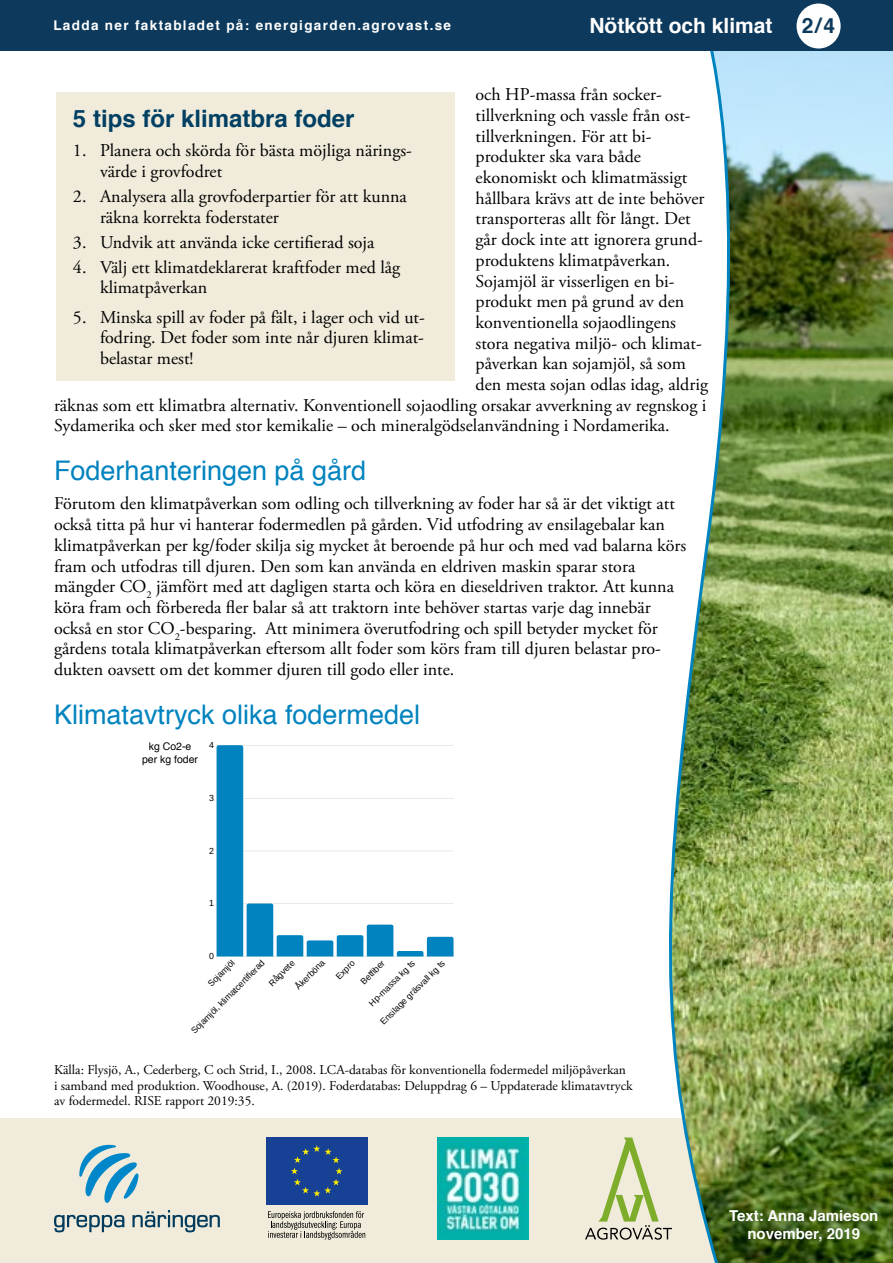
<style>
.page{position:relative;width:893px;height:1263px;background:#fff}
.page>*{position:absolute;margin:0;border:0;box-sizing:border-box;transform-origin:0 0}
.t1{font:27px "Helvetica";color:#0083be}
.t2{font:700 24px "Helvetica";color:#014063}
.t3{font:700 21px "Helvetica";color:#fff}
.t4{font:700 21px "Helvetica";color:#0d3a5c}
.t5{font:18px/20.7px "Adobe Garamond Pro";color:#000}
.t6{font:700 15px/17.2px "Helvetica";color:#fff;text-align:center}
.t7{font:13.5px/15.5px "Adobe Garamond Pro";color:#000}
.t8{font:700 13.5px "Helvetica";letter-spacing:.1em;color:#fff}
.t9{font:10.5px/13.5px "Helvetica";color:#000;text-align:center}
.t10{font:8.85px "Arimo";color:#000}
.s1{font-size:15px;color:#0d3a5c}
</style>
<div class="page">
<div style="left:1px;top:1118px;width:892px;height:145px;background:#f0ebda"></div>
<img style="left:653px;top:50px;width:240px;height:1213px">
<div style="left:56px;top:92px;width:398px;height:289px;background:#f0ebda"></div>
<hr style="left:217px;top:956px;width:237px;height:1px;background:#222">
<svg style="left:217px;top:745px;width:237px;height:211px"></svg>
<div style="left:0;top:0;width:893px;height:50px;background:#0d3a5c"></div>
<div style="left:796px;top:4px;width:45px;height:45px;background:#fff;border-radius:50%"></div>
<svg style="left:54px;top:1215px;width:70px;height:17px"></svg>
<svg style="left:132px;top:1210px;width:88px;height:22px"></svg>
<svg style="left:79px;top:1145px;width:60px;height:58px"></svg>
<div style="left:266px;top:1137px;width:101px;height:68px;background:#164194"></div>
<svg style="left:291px;top:1145px;width:52px;height:51px"></svg>
<svg style="left:268px;top:1211px;width:97px;height:29px"></svg>
<svg style="left:585px;top:1137px;width:87px;height:103px"></svg>
<img style="left:437px;top:1138px;width:91px;height:102px">
<p class="t8" style="left:21px;top:15px;width:432px"><span class="s1">1/</span> Ladda ner faktabladet på: energigarden.agrovast.se</p>
<p class="t3" style="left:589px;top:8px;width:185px">Nötkött och klimat</p>
<p class="t4" style="left:802px;top:8px;width:35px">2/4</p>
<p class="t5" style="left:476px;top:85px;width:188px">och HP-massa från socker-</p>
<p class="t5" style="left:476px;top:105px;width:217px">tillverkning och vassle från ost-</p>
<p class="t5" style="left:476px;top:126px;width:177px">tillverkningen. För att bi-</p>
<p class="t5" style="left:476px;top:147px;width:167px">produkter ska vara både</p>
<p class="t5" style="left:476px;top:168px;width:213px">ekonomiskt och klimatmässigt</p>
<p class="t5" style="left:476px;top:188px;width:230px">hållbara krävs att de inte behöver</p>
<p class="t5" style="left:476px;top:209px;width:217px">transporteras allt för långt. Det</p>
<p class="t5" style="left:476px;top:230px;width:229px">går dock inte att ignorera grund-</p>
<p class="t5" style="left:476px;top:250px;width:196px">produktens klimatpåverkan.</p>
<p class="t5" style="left:476px;top:271px;width:201px">Sojamjöl är visserligen en bi-</p>
<p class="t5" style="left:476px;top:292px;width:210px">produkt men på grund av den</p>
<p class="t5" style="left:476px;top:312px;width:202px">konventionella sojaodlingens</p>
<p class="t5" style="left:476px;top:333px;width:228px">stora negativa miljö- och klimat-</p>
<p class="t5" style="left:476px;top:354px;width:212px">påverkan kan sojamjöl, så som</p>
<p class="t5" style="left:476px;top:375px;width:234px">den mesta sojan odlas idag, aldrig</p>
<p class="t5" style="left:54px;top:395px;width:654px">räknas som ett klimatbra alternativ. Konventionell sojaodling orsakar avverkning av regnskog i</p>
<p class="t5" style="left:54px;top:416px;width:617px">Sydamerika och sker med stor kemikalie – och mineralgödselanvändning i Nordamerika.</p>
<h1 class="t1" style="left:54px;top:450px;width:314px">Foderhanteringen på gård</h1>
<p class="t5" style="left:54px;top:494px;width:634px">Förutom den klimatpåverkan som odling och tillverkning av foder har så är det viktigt att också titta på hur vi hanterar fodermedlen på gården. Vid utfodring av ensilagebalar kan klimatpåverkan per kg/foder skilja sig mycket åt beroende på hur och med vad balarna körs fram och utfodras till djuren. Den som kan använda en eldriven maskin sparar stora mängder CO<sub>2</sub> jämfört med att dagligen starta och köra en dieseldriven traktor. Att kunna köra fram och förbereda fler balar så att traktorn inte behöver startas varje dag innebär också en stor CO<sub>2</sub>-besparing. Att minimera överutfodring och spill betyder mycket för gårdens totala klimatpåverkan eftersom allt foder som körs fram till djuren belastar pro&shy;dukten oavsett om det kommer djuren till godo eller inte.</p>
<h1 class="t1" style="left:54px;top:693px;width:368px">Klimatavtryck olika fodermedel</h1>
<h2 class="t2" style="left:73px;top:99px;width:283px">5 tips för klimatbra foder</h2>
<p class="t5" style="left:100px;top:141px;width:313px;text-indent:-27px">1. Planera och skörda för bästa möjliga närings&shy;värde i grovfodret</p>
<p class="t5" style="left:100px;top:187px;width:308px;text-indent:-27px">2. Analysera alla grovfoderpartier fö r att kunna räkna korrekta foderstater</p>
<p class="t5" style="left:73px;top:232px;width:303px">3. Undvik att använda icke certifierad soja</p>
<p class="t5" style="left:100px;top:257px;width:302px;text-indent:-27px">4. Välj ett klimatdeklarerat kraftfoder med låg klimatpåverkan</p>
<p class="t5" style="left:100px;top:307px;width:326px;text-align:justify;text-indent:-27px">5. Minska spill av foder på fält, i lager och vid ut&shy;fodring. Det foder som inte når djuren klimat&shy;belastar mest!</p>
<p class="t9" style="left:142px;top:739px;width:58px">kg Co2-e per kg foder</p>
<p class="t10" style="left:209px;top:739px;width:6px">4</p>
<p class="t10" style="left:209px;top:792px;width:6px">3</p>
<p class="t10" style="left:209px;top:845px;width:6px">2</p>
<p class="t10" style="left:209px;top:898px;width:6px">1</p>
<p class="t10" style="left:209px;top:950px;width:6px">0</p>
<p class="t10" style="left:189px;top:1028px;width:101px;rotate:-45deg">Sojamjöl, klimatcertifierad</p>
<p class="t10" style="left:266px;top:980px;width:34px;rotate:-45deg">Rågvete</p>
<p class="t10" style="left:293px;top:984px;width:39px;rotate:-45deg">Åkerböna</p>
<p class="t10" style="left:333px;top:974px;width:24px;rotate:-45deg">Expro</p>
<p class="t10" style="left:358px;top:979px;width:32px;rotate:-45deg">Betfiber</p>
<p class="t10" style="left:205px;top:981px;width:35px;rotate:-45deg">Sojamjöl</p>
<p class="t10" style="left:366px;top:1000px;width:62px;rotate:-45deg">Hp-massa kg ts</p>
<p class="t10" style="left:378px;top:1019px;width:89px;rotate:-45deg">Ensilage gräsvall kg ts</p>
<p class="t7" style="left:54px;top:1062px;width:580px">Källa: Flysjö, A., Cederberg, C och Strid, I., 2008. LCA-databas för konventionella fodermedel miljöpåverkan i samband med produktion. Woodhouse, A. (2019). Foderdatabas: Deluppdrag 6 – Uppdaterade klimatavtryck av fodermedel. RISE rapport 2019:35.</p>
<p class="t6" style="left:729px;top:1207px;width:151px">Text: Anna Jamieson november, 2019</p>
</div>
